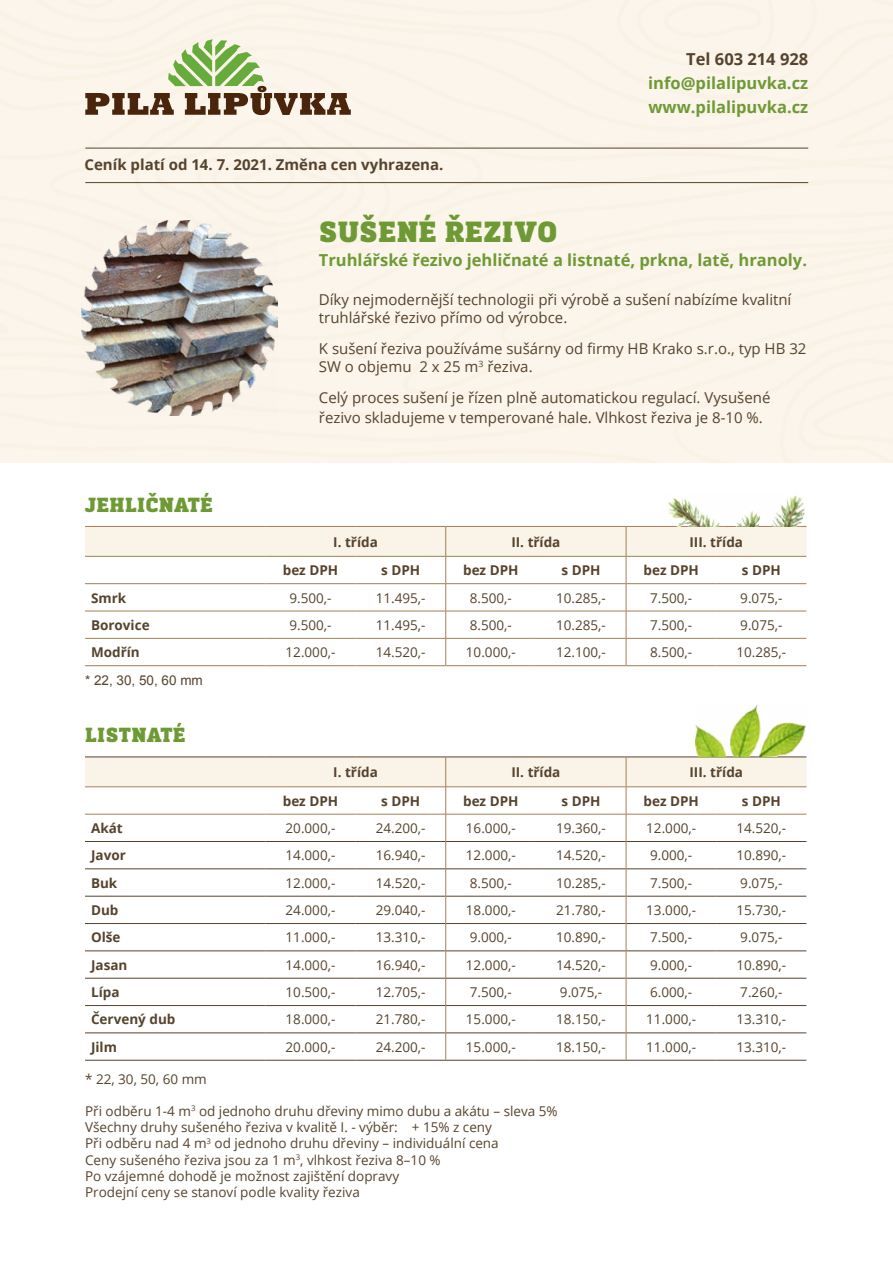
<style>
.page{position:relative;width:893px;height:1263px;background:#fff}
.page>*{position:absolute;margin:0;border:0;box-sizing:border-box;transform-origin:0 0}
.t1{font:900 30px "Kondolar";letter-spacing:.015em;color:#6e9a35}
.t2{font:900 21px "Kondolar";letter-spacing:.015em;color:#6e9a35}
.t3{font:700 16.5px/24px "Open Sans";color:#6e9a35}
.t4{font:700 16.5px "Open Sans";color:#56432d}
.t5{font:15px/18px "Open Sans";color:#56432d}
.t6{font:700 15px "Open Sans";color:#56432d}
.t7{font:13.5px/16.2px "Open Sans";color:#56432d}
.t8{font:700 13.5px "Open Sans";color:#56432d}
.t9{font:13.5px "Arial";color:#56432d}
</style>
<div class="page">
<hr style="left:85px;top:665px;width:180px;height:1px;background:#a47f55">
<hr style="left:265px;top:665px;width:91px;height:1px;background:#a47f55">
<hr style="left:356px;top:665px;width:90px;height:1px;background:#a47f55">
<hr style="left:446px;top:665px;width:90px;height:1px;background:#a47f55">
<hr style="left:536px;top:665px;width:90px;height:1px;background:#a47f55">
<hr style="left:626px;top:665px;width:90px;height:1px;background:#a47f55">
<hr style="left:716px;top:665px;width:90px;height:1px;background:#a47f55">
<svg style="left:85px;top:526px;width:721px;height:139px"></svg>
<hr style="left:85px;top:756px;width:180px;height:1px;background:#56432d">
<hr style="left:265px;top:756px;width:91px;height:1px;background:#56432d">
<hr style="left:356px;top:756px;width:90px;height:1px;background:#56432d">
<hr style="left:446px;top:756px;width:90px;height:1px;background:#56432d">
<hr style="left:536px;top:756px;width:90px;height:1px;background:#56432d">
<hr style="left:626px;top:756px;width:90px;height:1px;background:#56432d">
<hr style="left:85px;top:1060px;width:180px;height:1px;background:#56432d">
<hr style="left:265px;top:1060px;width:91px;height:1px;background:#56432d">
<hr style="left:356px;top:1060px;width:90px;height:1px;background:#56432d">
<hr style="left:446px;top:1060px;width:90px;height:1px;background:#56432d">
<hr style="left:536px;top:1060px;width:90px;height:1px;background:#56432d">
<hr style="left:626px;top:1060px;width:90px;height:1px;background:#56432d">
<hr style="left:716px;top:1060px;width:90px;height:1px;background:#56432d">
<svg style="left:85px;top:757px;width:721px;height:303px"></svg>
<img style="left:82px;top:220px;width:196px;height:196px">
<img style="left:667px;top:495px;width:138px;height:31px">
<img style="left:696px;top:704px;width:110px;height:53px">
<svg style="left:85px;top:39px;width:266px;height:76px"></svg>
<hr style="left:85px;top:148px;width:723px;height:1px;background:#56432d">
<hr style="left:85px;top:182px;width:723px;height:1px;background:#56432d">
<p class="t6" style="left:85px;top:154px;width:360px">Ceník platí od 14. 7. 2021. Změna cen vyhrazena.</p>
<p class="t4" style="left:686px;top:47px;width:124px">Tel 603 214 928</p>
<p class="t3" style="left:648px;top:71px;width:161px">info@pilalipuvka.cz www.pilalipuvka.cz</p>
<h2 class="t2" style="left:85px;top:491px;width:129px">JEHLIČNATÉ</h2>
<h1 class="t1" style="left:319px;top:212px;width:239px">SUŠENÉ ŘEZIVO</h1>
<p class="t3" style="left:319px;top:248px;width:490px">Truhlářské řezivo jehličnaté a listnaté, prkna, latě, hranoly.</p>
<p class="t5" style="left:319px;top:290px;width:474px">Díky nejmodernější technologii při výrobě a sušení nabízíme kvalitní truhlářské řezivo přímo od výrobce.</p>
<p class="t5" style="left:319px;top:339px;width:489px">K sušení řeziva používáme sušárny od firmy HB Krako s.r.o., typ HB 32<br>SW o objemu 2 x 25 m<sup>3</sup> řeziva.</p>
<p class="t5" style="left:319px;top:387px;width:453px;line-height:19.8px">Celý proces sušení je řízen plně automatickou regulací. Vysušené řezivo skladujeme v temperované hale. Vlhkost řeziva je 8-10 %.</p>
<p class="t8" style="left:333px;top:532px;width:46px">I. třída</p>
<p class="t8" style="left:511px;top:532px;width:51px">II. třída</p>
<p class="t8" style="left:689px;top:532px;width:55px">III. třída</p>
<p class="t8" style="left:283px;top:561px;width:57px">bez DPH</p>
<p class="t8" style="left:381px;top:561px;width:41px">s DPH</p>
<p class="t8" style="left:463px;top:561px;width:57px">bez DPH</p>
<p class="t8" style="left:561px;top:561px;width:41px">s DPH</p>
<p class="t8" style="left:643px;top:561px;width:57px">bez DPH</p>
<p class="t8" style="left:742px;top:561px;width:41px">s DPH</p>
<p class="t8" style="left:91px;top:588px;width:37px">Smrk</p>
<p class="t7" style="left:289px;top:589px;width:44px">9.500,-</p>
<p class="t7" style="left:376px;top:589px;width:51px">11.495,-</p>
<p class="t7" style="left:470px;top:589px;width:44px">8.500,-</p>
<p class="t7" style="left:556px;top:589px;width:51px">10.285,-</p>
<p class="t7" style="left:650px;top:589px;width:44px">7.500,-</p>
<p class="t7" style="left:740px;top:589px;width:44px">9.075,-</p>
<p class="t8" style="left:91px;top:615px;width:60px">Borovice</p>
<p class="t7" style="left:289px;top:616px;width:44px">9.500,-</p>
<p class="t7" style="left:376px;top:616px;width:51px">11.495,-</p>
<p class="t7" style="left:470px;top:616px;width:44px">8.500,-</p>
<p class="t7" style="left:556px;top:616px;width:51px">10.285,-</p>
<p class="t7" style="left:650px;top:616px;width:44px">7.500,-</p>
<p class="t7" style="left:740px;top:616px;width:44px">9.075,-</p>
<p class="t8" style="left:91px;top:643px;width:50px">Modřín</p>
<p class="t7" style="left:286px;top:644px;width:51px">12.000,-</p>
<p class="t7" style="left:376px;top:644px;width:51px">14.520,-</p>
<p class="t7" style="left:466px;top:644px;width:51px">10.000,-</p>
<p class="t7" style="left:556px;top:644px;width:51px">12.100,-</p>
<p class="t7" style="left:650px;top:644px;width:44px">8.500,-</p>
<p class="t7" style="left:736px;top:644px;width:51px">10.285,-</p>
<p class="t9" style="left:85px;top:672px;width:119px">* 22, 30, 50, 60 mm</p>
<h2 class="t2" style="left:85px;top:721px;width:102px">LISTNATÉ</h2>
<p class="t8" style="left:333px;top:763px;width:46px">I. třída</p>
<p class="t8" style="left:511px;top:763px;width:51px">II. třída</p>
<p class="t8" style="left:689px;top:763px;width:55px">III. třída</p>
<p class="t8" style="left:283px;top:791px;width:57px">bez DPH</p>
<p class="t8" style="left:381px;top:791px;width:41px">s DPH</p>
<p class="t8" style="left:463px;top:791px;width:57px">bez DPH</p>
<p class="t8" style="left:561px;top:791px;width:41px">s DPH</p>
<p class="t8" style="left:643px;top:791px;width:57px">bez DPH</p>
<p class="t8" style="left:742px;top:791px;width:41px">s DPH</p>
<p class="t8" style="left:91px;top:818px;width:33px">Akát</p>
<p class="t7" style="left:286px;top:820px;width:51px">20.000,-</p>
<p class="t7" style="left:376px;top:820px;width:51px">24.200,-</p>
<p class="t7" style="left:466px;top:820px;width:51px">16.000,-</p>
<p class="t7" style="left:556px;top:820px;width:51px">19.360,-</p>
<p class="t7" style="left:646px;top:820px;width:51px">12.000,-</p>
<p class="t7" style="left:736px;top:820px;width:51px">14.520,-</p>
<p class="t8" style="left:91px;top:846px;width:36px">Javor</p>
<p class="t7" style="left:286px;top:847px;width:51px">14.000,-</p>
<p class="t7" style="left:376px;top:847px;width:51px">16.940,-</p>
<p class="t7" style="left:466px;top:847px;width:51px">12.000,-</p>
<p class="t7" style="left:556px;top:847px;width:51px">14.520,-</p>
<p class="t7" style="left:650px;top:847px;width:44px">9.000,-</p>
<p class="t7" style="left:736px;top:847px;width:51px">10.890,-</p>
<p class="t8" style="left:91px;top:873px;width:28px">Buk</p>
<p class="t7" style="left:286px;top:874px;width:51px">12.000,-</p>
<p class="t7" style="left:376px;top:874px;width:51px">14.520,-</p>
<p class="t7" style="left:470px;top:874px;width:44px">8.500,-</p>
<p class="t7" style="left:556px;top:874px;width:51px">10.285,-</p>
<p class="t7" style="left:650px;top:874px;width:44px">7.500,-</p>
<p class="t7" style="left:740px;top:874px;width:44px">9.075,-</p>
<p class="t8" style="left:91px;top:900px;width:29px">Dub</p>
<p class="t7" style="left:286px;top:902px;width:51px">24.000,-</p>
<p class="t7" style="left:376px;top:902px;width:51px">29.040,-</p>
<p class="t7" style="left:466px;top:902px;width:51px">18.000,-</p>
<p class="t7" style="left:556px;top:902px;width:51px">21.780,-</p>
<p class="t7" style="left:646px;top:902px;width:51px">13.000,-</p>
<p class="t7" style="left:736px;top:902px;width:51px">15.730,-</p>
<p class="t8" style="left:91px;top:928px;width:31px">Olše</p>
<p class="t7" style="left:286px;top:929px;width:51px">11.000,-</p>
<p class="t7" style="left:376px;top:929px;width:51px">13.310,-</p>
<p class="t7" style="left:470px;top:929px;width:44px">9.000,-</p>
<p class="t7" style="left:556px;top:929px;width:51px">10.890,-</p>
<p class="t7" style="left:650px;top:929px;width:44px">7.500,-</p>
<p class="t7" style="left:740px;top:929px;width:44px">9.075,-</p>
<p class="t8" style="left:91px;top:955px;width:38px">Jasan</p>
<p class="t7" style="left:286px;top:956px;width:51px">14.000,-</p>
<p class="t7" style="left:376px;top:956px;width:51px">16.940,-</p>
<p class="t7" style="left:466px;top:956px;width:51px">12.000,-</p>
<p class="t7" style="left:556px;top:956px;width:51px">14.520,-</p>
<p class="t7" style="left:650px;top:956px;width:44px">9.000,-</p>
<p class="t7" style="left:736px;top:956px;width:51px">10.890,-</p>
<p class="t8" style="left:91px;top:982px;width:30px">Lípa</p>
<p class="t7" style="left:286px;top:984px;width:51px">10.500,-</p>
<p class="t7" style="left:376px;top:984px;width:51px">12.705,-</p>
<p class="t7" style="left:470px;top:984px;width:44px">7.500,-</p>
<p class="t7" style="left:560px;top:984px;width:44px">9.075,-</p>
<p class="t7" style="left:650px;top:984px;width:44px">6.000,-</p>
<p class="t7" style="left:740px;top:984px;width:44px">7.260,-</p>
<p class="t8" style="left:91px;top:1010px;width:86px">Červený dub</p>
<p class="t7" style="left:286px;top:1011px;width:51px">18.000,-</p>
<p class="t7" style="left:376px;top:1011px;width:51px">21.780,-</p>
<p class="t7" style="left:466px;top:1011px;width:51px">15.000,-</p>
<p class="t7" style="left:556px;top:1011px;width:51px">18.150,-</p>
<p class="t7" style="left:646px;top:1011px;width:51px">11.000,-</p>
<p class="t7" style="left:736px;top:1011px;width:51px">13.310,-</p>
<p class="t8" style="left:91px;top:1037px;width:27px">Jilm</p>
<p class="t7" style="left:286px;top:1038px;width:51px">20.000,-</p>
<p class="t7" style="left:376px;top:1038px;width:51px">24.200,-</p>
<p class="t7" style="left:466px;top:1038px;width:51px">15.000,-</p>
<p class="t7" style="left:556px;top:1038px;width:51px">18.150,-</p>
<p class="t7" style="left:646px;top:1038px;width:51px">11.000,-</p>
<p class="t7" style="left:736px;top:1038px;width:51px">13.310,-</p>
<p class="t7" style="left:85px;top:1070px;width:123px">* 22, 30, 50, 60 mm</p>
<p class="t7" style="left:85px;top:1102px;width:474px">Při odběru 1-4 m<sup>3</sup> od jednoho druhu dřeviny mimo dubu a akátu – sleva 5% Všechny druhy sušeného řeziva v kvalitě I. - výběr: + 15% z ceny<br>Při odběru nad 4 m<sup>3</sup> od jednoho druhu dřeviny – individuální cena<br>Ceny sušeného řeziva jsou za 1 m<sup>3</sup>, vlhkost řeziva 8–10 %<br>Po vzájemné dohodě je možnost zajištění dopravy<br>Prodejní ceny se stanoví podle kvality řeziva</p>
</div>
